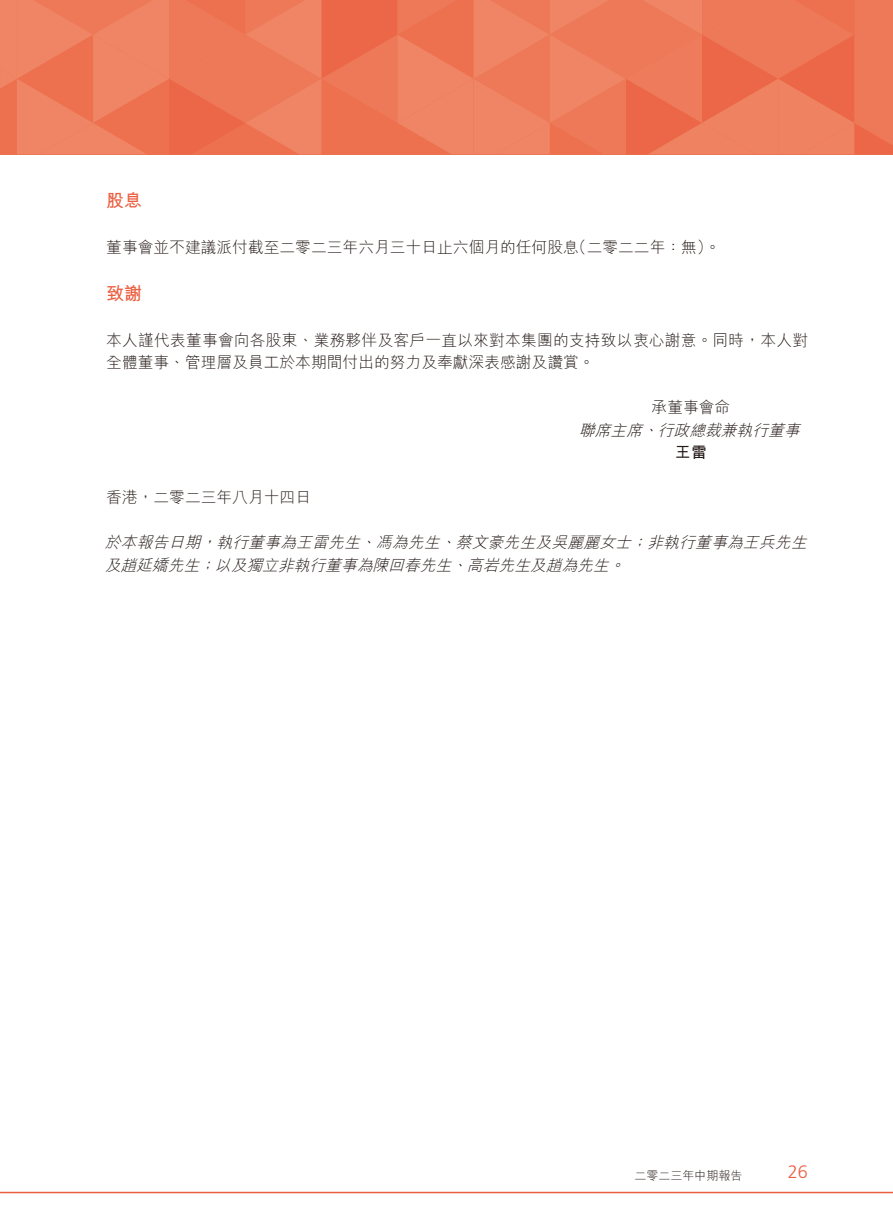
<style>
.page{position:relative;width:893px;height:1212px;background:#fff}
.page>*{position:absolute;margin:0;border:0;box-sizing:border-box;transform-origin:0 0}
.t1{font:700 18px "M Hei HK";color:#eb5e40}
.t2{font:300 18px "Frutiger LT Std";color:#eb5e40}
.t3{font:300 15.75px/22.5px "M Hei HK";color:#231916}
.t4{font:italic 300 15.75px/22.5px "M Hei HK";color:#231916}
.t5{font:700 15.75px "M Hei HK";color:#231916}
.t6{font:300 12px "M Hei HK";color:#231916}
</style>
<div class="page">
<hr style="left:0;top:1192px;width:893px;height:1px;background:#eb5e40">
<svg style="left:0;top:0;width:893px;height:154px;background:#ed7958"></svg>
<p class="t1" style="left:106px;top:188px;width:37px">股息</p>
<p class="t3" style="left:106px;top:235px;width:616px">董事會並不建議派付截至二零二三年六月三十日止六個月的任何股息（二零二二年：無）。</p>
<p class="t1" style="left:106px;top:281px;width:37px">致謝</p>
<p class="t3" style="left:106px;top:328px;width:703px">本人謹代表董事會向各股東、業務夥伴及客戶一直以來對本集團的支持致以衷心謝意。同時，本人對全體董事、管理層及員工於本期間付出的努力及奉獻深表感謝及讚賞。</p>
<p class="t3" style="left:652px;top:396px;width:80px">承董事會命</p>
<p class="t4" style="left:579px;top:418px;width:226px">聯席主席、行政總裁兼執行董事</p>
<p class="t5" style="left:675px;top:441px;width:33px">王雷</p>
<p class="t3" style="left:106px;top:486px;width:206px">香港，二零二三年八月十四日</p>
<p class="t4" style="left:105px;top:531px;width:707px">於本報告日期，執行董事為王雷先生、馮為先生、蔡文豪先生及吳麗麗女士；非執行董事為王兵先生及趙延嬌先生；以及獨立非執行董事為陳回春先生、高岩先生及趙為先生。</p>
<p class="t6" style="left:634px;top:1169px;width:109px">二零二三年中期報告</p>
<p class="t2" style="left:788px;top:1162px;width:22px">26</p>
</div>
